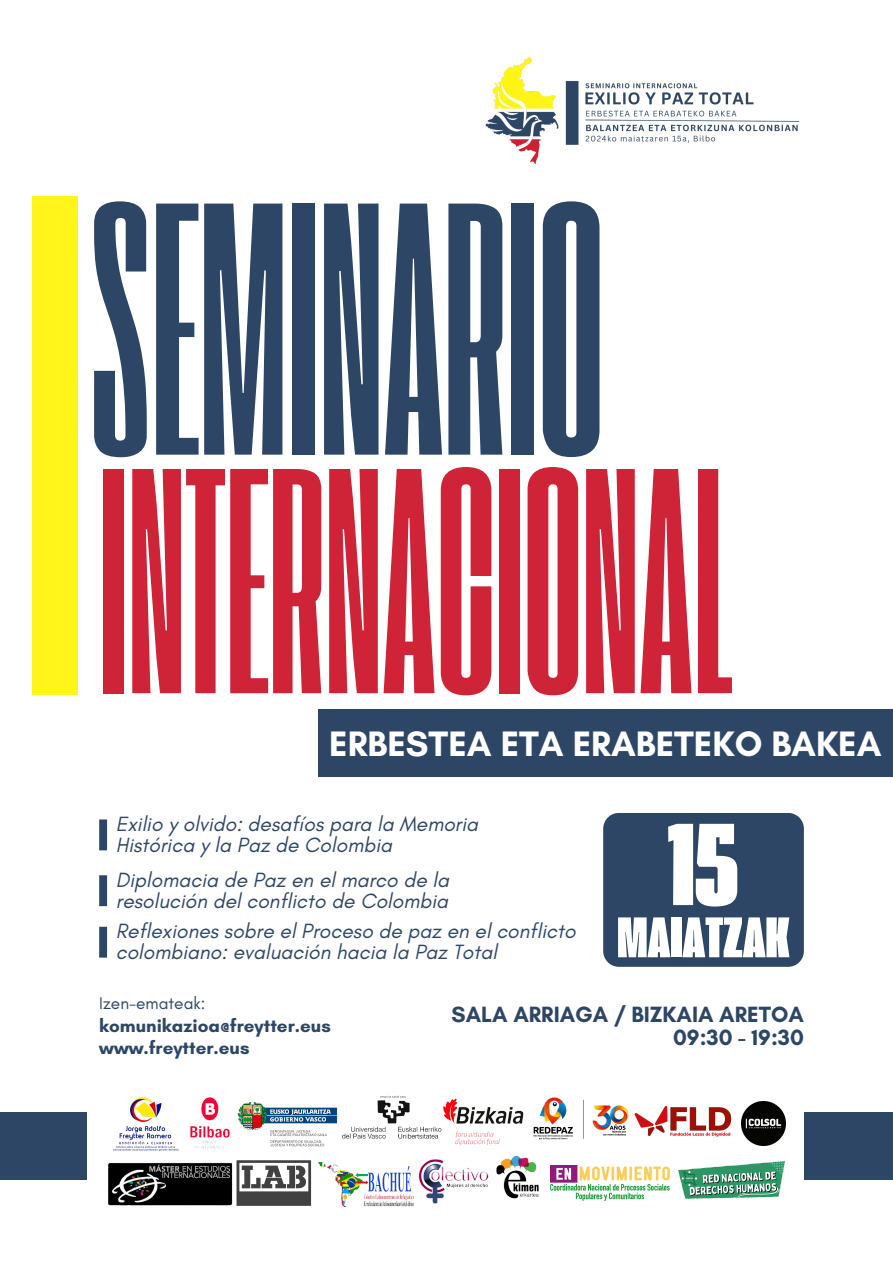
<style>
.page{position:relative;width:893px;height:1263px;background:#fff}
.page>*{position:absolute;margin:0;border:0;box-sizing:border-box;transform-origin:0 0}
.t1{font:750.97px "Extenda 20 Micro";color:#fff51b}
.t2{font:378px "Extenda 20 Micro";color:#2e4665}
.t3{font:337.58px "Extenda 20 Micro";color:#cf2337}
.t4{font:122.4px "Extenda 50 Mega";color:#fff}
.t5{font:60px "Extenda 50 Mega";color:#fff}
.t6{font:700 36px "Glacial Indifference";color:#fff}
.t7{font:700 22.5px/22.5px "Glacial Indifference";color:#2e4665;text-align:right}
.t8{font:italic 21px/20.9px "Glacial Indifference";color:#2e4665}
.t9{font:700 18.75px "Glacial Indifference";color:#2e4665}
.t10{font:17.25px "Glacial Indifference";color:#2e4665}
</style>
<div class="page">
<img style="left:485px;top:57px;width:315px;height:108px">
<div style="left:318px;top:709px;width:575px;height:68px;background:#2e4665"></div>
<div style="left:603px;top:813px;width:201px;height:154px;background:#2e4665;border-radius:16px"></div>
<div style="left:99px;top:819px;width:8px;height:31px;background:#2e4665"></div>
<div style="left:99px;top:875px;width:8px;height:31px;background:#2e4665"></div>
<div style="left:99px;top:927px;width:8px;height:30px;background:#2e4665"></div>
<div style="left:804px;top:1112px;width:89px;height:68px;background:#2e4665"></div>
<div style="left:0;top:1112px;width:87px;height:68px;background:#2e4665"></div>
<img style="left:113px;top:1097px;width:66px;height:53px">
<img style="left:190px;top:1097px;width:40px;height:52px">
<img style="left:443px;top:1098px;width:78px;height:48px">
<img style="left:342px;top:1095px;width:100px;height:44px">
<img style="left:236px;top:1160px;width:76px;height:46px">
<img style="left:237px;top:1102px;width:101px;height:45px">
<img style="left:418px;top:1159px;width:69px;height:45px">
<img style="left:108px;top:1162px;width:124px;height:44px">
<img style="left:521px;top:1097px;width:108px;height:43px">
<img style="left:634px;top:1106px;width:98px;height:31px">
<img style="left:318px;top:1162px;width:96px;height:44px">
<img style="left:487px;top:1155px;width:52px;height:44px">
<img style="left:741px;top:1101px;width:45px;height:44px">
<img style="left:550px;top:1165px;width:119px;height:36px">
<img style="left:678px;top:1161px;width:107px;height:38px">
<p class="t1" style="left:23px;top:108px;width:65px">I</p>
<p class="t2" style="left:89px;top:159px;width:516px">SEMINARIO</p>
<p class="t3" style="left:99px;top:429px;width:636px">INTERNACIONAL</p>
<p class="t6" style="left:329px;top:722px;width:554px">ERBESTEA ETA ERABETEKO BAKEA</p>
<p class="t8" style="left:116px;top:813px;width:364px">Exilio y olvido: desafíos para la Memoria<br>Histórica y la Paz de Colombia</p>
<p class="t8" style="left:116px;top:869px;width:335px">Diplomacia de Paz en el marco de la resolución del conflicto de Colombia</p>
<p class="t8" style="left:116px;top:920px;width:461px">Reflexiones sobre el Proceso de paz en el conflicto colombiano: evaluación hacia la Paz Total</p>
<p class="t4" style="left:668px;top:809px;width:71px">15</p>
<p class="t5" style="left:617px;top:910px;width:174px">MAIATZAK</p>
<p class="t10" style="left:99px;top:992px;width:108px">Izen-emateak:</p>
<p class="t9" style="left:99px;top:1014px;width:233px">komunikazioa@freytter.eus</p>
<p class="t9" style="left:99px;top:1036px;width:152px">www.freytter.eus</p>
<p class="t7" style="left:451px;top:1003px;width:354px">SALA ARRIAGA / BIZKAIA ARETOA<br>09:30 - 19:30</p>
</div>
